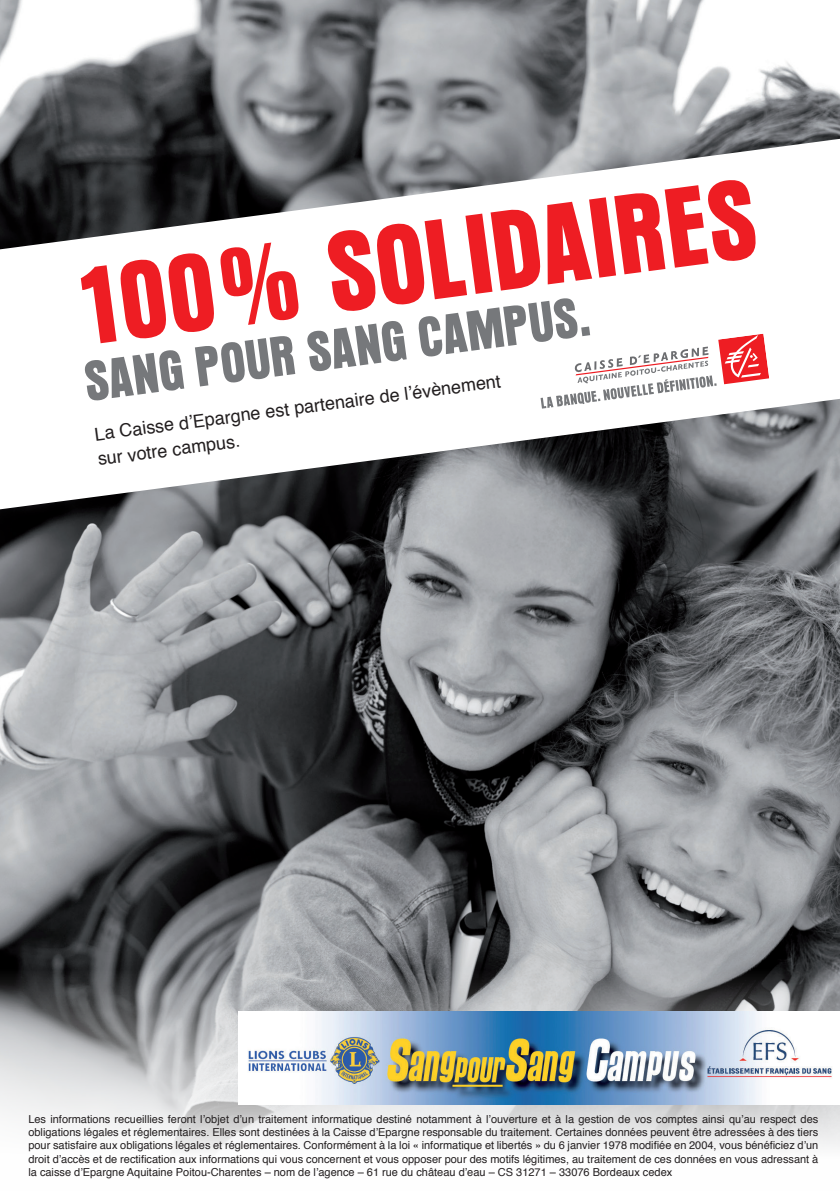
<style>
.page{position:relative;width:840px;height:1191px;background:#fff}
.page>*{position:absolute;margin:0;border:0;box-sizing:border-box;transform-origin:0 0}
.t1{font:100.4px "AT Aura";color:#ee1d23}
.t2{font:50.2px "AT Aura";color:#76787b}
.t3{font:18px "Helvetica";color:#231f20}
.t4{font:11px/13.2px "Helvetica";color:#231f20;text-align:justify}
</style>
<div class="page">
<img style="left:0;top:0;width:839px;height:1152px">
<svg style="left:0;top:139px;width:839px;height:370px"></svg>
<svg style="left:540px;top:334px;width:228px;height:74px"></svg>
<img style="left:238px;top:1011px;width:601px;height:93px">
<p class="t1" style="left:68px;top:247px;width:687px;rotate:-7deg">100% SOLIDAIRES</p>
<p class="t2" style="left:81px;top:351px;width:510px;rotate:-7deg">SANG POUR SANG CAMPUS.</p>
<p class="t3" style="left:93px;top:419px;width:411px;rotate:-7deg">La Caisse d’Epargne est partenaire de l’évènement</p>
<p class="t3" style="left:96px;top:445px;width:145px;rotate:-7deg">sur votre campus.</p>
<p class="t4" style="left:28px;top:1112px;width:791px">Les informations recueillies feront l’objet d’un traitement informatique destiné notamment à l’ouverture et à la gestion de vos comptes ainsi qu’au respect des obligations légales et réglementaires. Elles sont destinées à la Caisse d’Epargne responsable du traitement. Certaines données peuvent être adressées à des tiers pour satisfaire aux obligations légales et réglementaires. Conformément à la loi « informatique et libertés » du 6 janvier 1978 modifiée en 2004, vous bénéficiez d’un droit d’accès et de rectification aux informations qui vous concernent et vous opposer pour des motifs légitimes, au traitement de ces données en vous adressant à la caisse d’Epargne Aquitaine Poitou-Charentes – nom de l’agence – 61 rue du château d’eau – CS 31271 – 33076 Bordeaux cedex</p>
</div>
